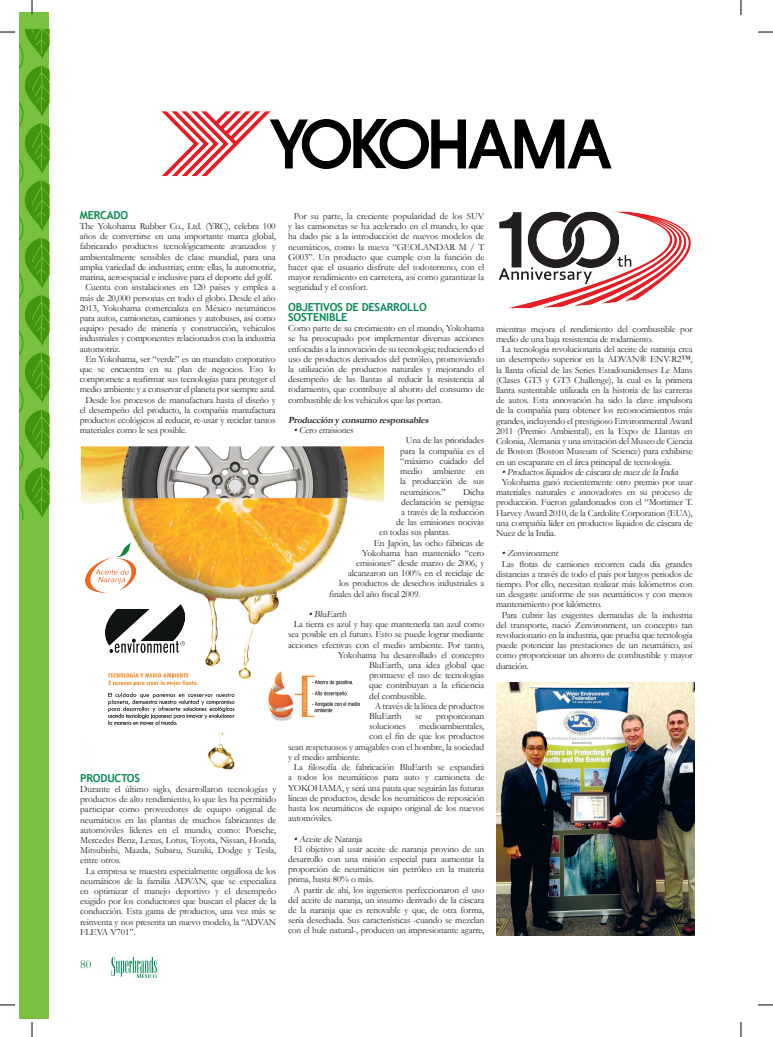
<style>
.page{position:relative;width:773px;height:1037px;background:#fff}
.page>*{position:absolute;margin:0;border:0;box-sizing:border-box;transform-origin:0 0}
.t1{font:12px "Garamond";color:#00884b}
.t2{font:700 11px "Trebuchet MS";letter-spacing:-.02em;color:#00884b}
.t3{font:9.5px/10.2px "Garamond";letter-spacing:-.02em;color:#231f20;text-align:justify}
.t4{font:italic 9.5px "Garamond";color:#231f20}
.t5{font:italic 700 9.5px "Garamond";color:#231f20}
</style>
<div class="page">
<svg style="left:111px;top:957px;width:46px;height:20px"></svg>
<img style="left:498px;top:211px;width:193px;height:98px">
<img style="left:496px;top:682px;width:198px;height:252px">
<img style="left:80px;top:446px;width:304px;height:323px">
<img style="left:85px;top:542px;width:50px;height:50px">
<img style="left:106px;top:604px;width:78px;height:48px">
<div style="left:19px;top:12px;width:30px;height:1006px;background:#79c142"></div>
<img style="left:19px;top:29px;width:30px;height:491px">
<img style="left:161px;top:111px;width:451px;height:65px">
<svg style="left:0;top:31px;width:15px;height:2px"></svg>
<svg style="left:758px;top:31px;width:15px;height:2px"></svg>
<svg style="left:0;top:1004px;width:15px;height:1px"></svg>
<svg style="left:758px;top:1004px;width:15px;height:1px"></svg>
<svg style="left:31px;top:0;width:2px;height:15px"></svg>
<svg style="left:31px;top:1022px;width:2px;height:14px"></svg>
<svg style="left:740px;top:0;width:1px;height:15px"></svg>
<svg style="left:740px;top:1022px;width:1px;height:14px"></svg>
<p class="t2" style="left:80px;top:208px;width:50px">MERCADO</p>
<p class="t3" style="left:80px;top:221px;width:197px">The Yokohama Rubber Co., Ltd. (YRC), celebra 100 años de convertirse en una importante marca global, fabricando productos tecnológicamente avanzados y ambientalmente sensibles de clase mundial, para una amplia variedad de industrias; entre ellas, la automotriz, marina, aeroespacial e inclusive para el deporte del golf.</p>
<p class="t3" style="left:80px;top:282px;width:197px;text-indent:6px">Cuenta con instalaciones en 120 países y emplea a más de 20,000 personas en todo el globo. Desde el año 2013, Yokohama comercializa en México neumáticos para autos, camionetas, camiones y autobuses, así como equipo pesado de minería y construcción, vehículos industriales y componentes relacionados con la industria automotriz.</p>
<p class="t3" style="left:80px;top:353px;width:197px;text-align:center">En Yokohama, ser “verde” es un mandato corporativo que se encuentra en su plan de negocios. Eso lo compromete a reafirmar sus tecnologías para proteger el medio ambiente y a conservar el planeta por siempre azul.</p>
<p class="t3" style="left:80px;top:394px;width:198px;text-indent:6px">Desde los procesos de manufactura hasta el diseño y el desempeño del producto, la compañía manufactura productos ecológicos al reducir, re-usar y reciclar tantos materiales como le sea posible.</p>
<p class="t2" style="left:80px;top:770px;width:61px">PRODUCTOS</p>
<p class="t3" style="left:80px;top:783px;width:198px">Durante el último siglo, desarrollaron tecnologías y productos de alto rendimiento, lo que les ha permitido participar como proveedores de equipo original de neumáticos en las plantas de muchos fabricantes de automóviles líderes en el mundo, como: Porsche, Mercedes Benz, Lexus, Lotus, Toyota, Nissan, Honda, Mitsubishi, Mazda, Subaru, Suzuki, Dodge y Tesla, entre otros.</p>
<p class="t3" style="left:80px;top:865px;width:197px;text-indent:6px">La empresa se muestra especialmente orgullosa de los neumáticos de la familia ADVAN, que se especializa en optimizar el manejo deportivo y el desempeño exigido por los conductores que buscan el placer de la conducción. Esta gama de productos, una vez más se reinventa y nos presenta un nuevo modelo, la “ADVAN FLEVA V701”.</p>
<p class="t1" style="left:80px;top:957px;width:13px">80</p>
<p class="t3" style="left:288px;top:211px;width:198px;text-indent:6px">Por su parte, la creciente popularidad de los SUV y las camionetas se ha acelerado en el mundo, lo que ha dado pie a la introducción de nuevos modelos de neumáticos, como la nueva “GEOLANDAR M / T G003”. Un producto que cumple con la función de hacer que el usuario disfrute del todoterreno, con el mayor rendimiento en carretera, así como garantizar la seguridad y el confort.</p>
<p class="t2" style="left:288px;top:300px;width:140px">OBJETIVOS DE DESARROLLO</p>
<p class="t2" style="left:288px;top:310px;width:61px">SOSTENIBLE</p>
<p class="t3" style="left:288px;top:323px;width:198px">Como parte de su crecimiento en el mundo, Yokohama se ha preocupado por implementar diversas acciones enfocadas a la innovación de su tecnología; reduciendo el uso de productos derivados del petróleo, promoviendo la utilización de productos naturales y mejorando el desempeño de las llantas al reducir la resistencia al rodamiento, que contribuye al ahorro del consumo de combustible de los vehículos que las portan.</p>
<p class="t5" style="left:288px;top:414px;width:144px">Producción y consumo responsables</p>
<p class="t4" style="left:294px;top:424px;width:63px">•Cero emisiones</p>
<p class="t3" style="left:400px;top:435px;width:85px;text-indent:6px">Una de las prioridades para la compañía es el “máximo cuidado del medio ambiente en la producción de sus neumáticos.”</p>
<p class="t3" style="left:463px;top:486px;width:23px">Dicha</p>
<p class="t3" style="left:401px;top:496px;width:84px">declaración se persigue</p>
<p class="t3" style="left:401px;top:506px;width:84px">a través de la reducción</p>
<p class="t3" style="left:396px;top:517px;width:90px">de las emisiones nocivas</p>
<p class="t3" style="left:379px;top:527px;width:72px">en todas sus plantas.</p>
<p class="t3" style="left:374px;top:537px;width:112px">En Japón, las ocho fábricas de</p>
<p class="t3" style="left:362px;top:547px;width:123px">Yokohama han mantenido “cero</p>
<p class="t3" style="left:356px;top:557px;width:130px">emisiones” desde marzo de 2006, y</p>
<p class="t3" style="left:348px;top:568px;width:137px">alcanzaron un 100% en el reciclaje de</p>
<p class="t3" style="left:339px;top:578px;width:147px">los productos de desechos industriales a</p>
<p class="t3" style="left:329px;top:588px;width:93px">finales del año fiscal 2009.</p>
<p class="t4" style="left:309px;top:608px;width:41px">•BluEarth</p>
<p class="t3" style="left:294px;top:619px;width:192px">La tierra es azul y hay que mantenerla tan azul como</p>
<p class="t3" style="left:288px;top:629px;width:197px">sea posible en el futuro. Esto se puede lograr mediante</p>
<p class="t3" style="left:288px;top:639px;width:197px">acciones efectivas con el medio ambiente. Por tanto,</p>
<p class="t3" style="left:338px;top:649px;width:147px">Yokohama ha desarrollado el concepto</p>
<p class="t3" style="left:369px;top:659px;width:116px">BluEarth, una idea global que</p>
<p class="t3" style="left:369px;top:670px;width:116px">promueve el uso de tecnologías</p>
<p class="t3" style="left:369px;top:680px;width:116px">que contribuyan a la eficiencia</p>
<p class="t3" style="left:369px;top:690px;width:59px">del combustible.</p>
<p class="t3" style="left:369px;top:700px;width:116px;text-indent:6px">A través de la línea de productos<br>BluEarth</p>
<p class="t3" style="left:415px;top:710px;width:9px">se</p>
<p class="t3" style="left:436px;top:710px;width:50px">proporcionan</p>
<p class="t3" style="left:369px;top:721px;width:38px">soluciones</p>
<p class="t3" style="left:419px;top:721px;width:67px">medioambientales,</p>
<p class="t3" style="left:369px;top:731px;width:116px">con el fin de que los productos</p>
<p class="t3" style="left:288px;top:741px;width:197px">sean respetuosos y amigables con el hombre, la sociedad</p>
<p class="t3" style="left:288px;top:751px;width:74px">y el medio ambiente.</p>
<p class="t3" style="left:288px;top:761px;width:197px;text-indent:6px">La filosofía de fabricación BluEarth se expandirá a todos los neumáticos para auto y camioneta de YOKOHAMA, y será una pauta que seguirán las futuras líneas de productos, desde los neumáticos de reposición hasta los neumáticos de equipo original de los nuevos automóviles.</p>
<p class="t4" style="left:294px;top:832px;width:72px">•AceitedeNaranja</p>
<p class="t3" style="left:288px;top:843px;width:197px;text-indent:6px">El objetivo al usar aceite de naranja provino de un desarrollo con una misión especial para aumentar la proporción de neumáticos sin petróleo en la materia prima, hasta 80% o más.</p>
<p class="t3" style="left:288px;top:884px;width:198px;text-align:center">A partir de ahí, los ingenieros perfeccionaron el uso del aceite de naranja, un insumo derivado de la cáscara de la naranja que es renovable y que, de otra forma, sería desechada. Sus características -cuando se mezclan con el hule natural-, producen un impresionante agarre,</p>
<p class="t3" style="left:496px;top:323px;width:198px">mientras mejora el rendimiento del combustible por medio de una baja resistencia de rodamiento.</p>
<p class="t3" style="left:496px;top:344px;width:198px;text-indent:6px">La tecnología revolucionaria del aceite de naranja crea un desempeño superior en la ADVAN® ENV-R2™, la llanta oficial de las Series Estadounidenses Le Mans (Clases GT3 y GT3 Challenge), la cual es la primera llanta sustentable utilizada en la historia de las carreras de autos. Esta innovación ha sido la clave impulsora de la compañía para obtener los reconocimientos más grandes, incluyendo el prestigioso Environmental Award 2011 (Premio Ambiental), en la Expo de Llantas en Colonia, Alemania y una invitación del Museo de Ciencia de Boston (Boston Museum of Science) para exhibirse en un escaparate en el área principal de tecnología.</p>
<p class="t4" style="left:502px;top:466px;width:180px">•ProductoslíquidosdecáscaradenuezdelaIndia</p>
<p class="t3" style="left:496px;top:476px;width:198px;text-indent:6px">Yokohama ganó recientemente otro premio por usar materiales naturales e innovadores en su proceso de producción. Fueron galardonados con el “Mortimer T.<br>Harvey Award 2010, de la Cardolite Corporation (EUA), una compañía líder en productos líquidos de cáscara de Nuez de la India.</p>
<p class="t4" style="left:502px;top:547px;width:60px">•Zenvironment</p>
<p class="t3" style="left:496px;top:558px;width:198px;text-indent:6px">Las flotas de camiones recorren cada día grandes distancias a través de todo el país por largos periodos de tiempo. Por ello, necesitan realizar más kilómetros con un desgaste uniforme de sus neumáticos y con menos mantenimiento por kilómetro.</p>
<p class="t3" style="left:496px;top:609px;width:198px;text-indent:6px">Para cubrir las exigentes demandas de la industria del transporte, nació Zenvironment, un concepto tan revolucionario en la industria, que prueba que tecnología puede potenciar las prestaciones de un neumático, así como proporcionar un ahorro de combustible y mayor duración.</p>
</div>
